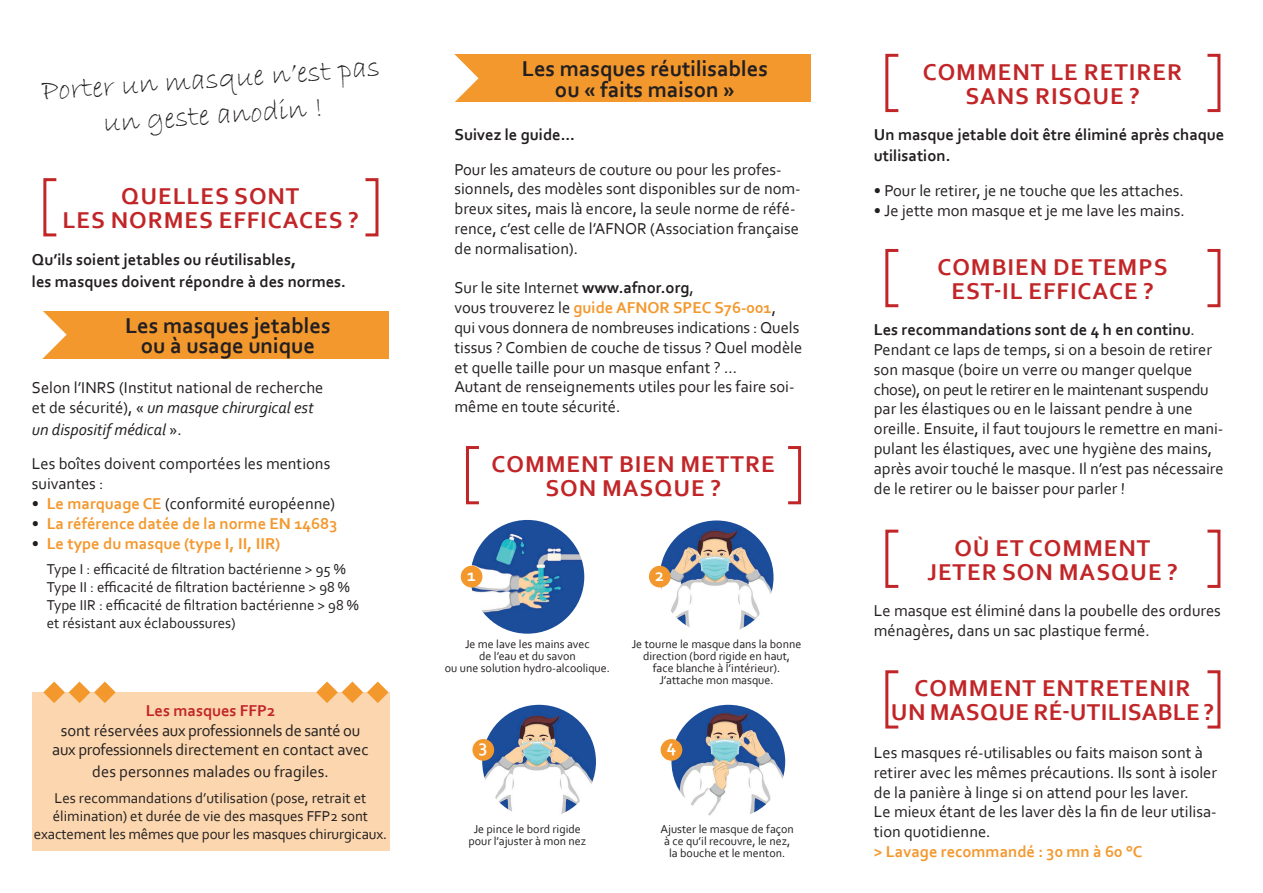
<style>
.page{position:relative;width:1263px;height:893px;background:#fff}
.page>*{position:absolute;margin:0;border:0;box-sizing:border-box;transform-origin:0 0}
.t1{font:30px/36px "Bradley Hand ITC";color:#231f20;text-align:center}
.t2{font:700 24px/24px "Corbel";letter-spacing:.04em;color:#c22527;text-align:center}
.t3{font:700 24px/24px "Corbel";letter-spacing:.01em;color:#c22527;text-align:center}
.t4{font:700 22.5px/19.5px "Corbel";color:#231f20;text-align:center}
.t5{font:700 18px "Corbel";color:#fff}
.t6{font:16.5px/19.8px "Corbel";color:#231f20}
.t7{font:700 16.5px/21.6px "Corbel";color:#231f20}
.t8{font:700 16.5px "Corbel";color:#f3982d}
.t9{font:16.5px/19.8px "Corbel";letter-spacing:-.02em;color:#231f20;text-align:center}
.t10{font:700 16.5px "Corbel";color:#c22527}
.t11{font:15px/18px "Corbel";color:#231f20}
.t12{font:12px/12px "Corbel";color:#231f20;text-align:center}
.s1{font-style:italic}
.s2{font-weight:700;color:#f3982d}
.s3{font-weight:400;color:#231f20}
.s4{font-weight:700}
</style>
<div class="page">
<div style="left:21px;top:311px;width:368px;height:48px;background:#f3982d"></div>
<svg style="left:21px;top:311px;width:46px;height:48px"></svg>
<div style="left:43px;top:178px;width:15px;height:58px;border:3px solid #c22527"></div>
<div style="left:364px;top:178px;width:14px;height:58px;border:3px solid #c22527"></div>
<div style="left:32px;top:692px;width:357px;height:158px;background:#fbd6ae"></div>
<svg style="left:43px;top:681px;width:73px;height:22px"></svg>
<svg style="left:316px;top:681px;width:73px;height:22px"></svg>
<div style="left:433px;top:54px;width:378px;height:48px;background:#f3982d"></div>
<svg style="left:433px;top:54px;width:45px;height:48px"></svg>
<div style="left:466px;top:446px;width:14px;height:58px;border:3px solid #c22527"></div>
<div style="left:787px;top:446px;width:14px;height:58px;border:3px solid #c22527"></div>
<div style="left:885px;top:54px;width:15px;height:58px;border:3px solid #c22527"></div>
<div style="left:1206px;top:54px;width:14px;height:58px;border:3px solid #c22527"></div>
<div style="left:885px;top:249px;width:15px;height:58px;border:3px solid #c22527"></div>
<div style="left:1206px;top:249px;width:14px;height:58px;border:3px solid #c22527"></div>
<div style="left:885px;top:530px;width:15px;height:58px;border:3px solid #c22527"></div>
<div style="left:1206px;top:530px;width:14px;height:58px;border:3px solid #c22527"></div>
<div style="left:885px;top:670px;width:15px;height:58px;border:3px solid #c22527"></div>
<div style="left:1206px;top:670px;width:14px;height:58px;border:3px solid #c22527"></div>
<img style="left:470px;top:520px;width:114px;height:114px;border-radius:57px">
<img style="left:482px;top:705px;width:114px;height:113px;border-radius:57px">
<img style="left:660px;top:520px;width:113px;height:114px;border-radius:57px">
<img style="left:671px;top:705px;width:114px;height:113px;border-radius:57px">
<div style="left:461px;top:566px;width:21px;height:21px;background:#f3982d;border-radius:50%"></div>
<div style="left:472px;top:739px;width:22px;height:22px;background:#f3982d;border-radius:50%"></div>
<div style="left:649px;top:566px;width:22px;height:21px;background:#f3982d;border-radius:50%"></div>
<div style="left:661px;top:739px;width:21px;height:22px;background:#f3982d;border-radius:50%"></div>
<h1 class="t1" style="left:41px;top:73px;width:340px;rotate:-4deg">Porter un masque n’est pas un geste anodin !</h1>
<h2 class="t2" style="left:63px;top:184px;width:298px">QUELLES SONT<br>LES NORMES EFFICACES ?</h2>
<p class="t7" style="left:32px;top:249px;width:316px">Qu’ils soient jetables ou réutilisables,<br>les masques doivent répondre à des normes.</p>
<h3 class="t4" style="left:125px;top:316px;width:207px">Les masques jetables ou à usage unique</h3>
<p class="t6" style="left:32px;top:377px;width:293px">Selon l’INRS (Institut national de recherche et de sécurité), « <span class="s1">un masque chirurgical est</span></p>
<p class="t6" style="left:32px;top:411px;width:300px;line-height:34.8px"><span class="s1">un dispositif médical</span> ».<br>Les boîtes doivent comportées les mentions</p>
<p class="t6" style="left:32px;top:473px;width:73px">suivantes :</p>
<p class="t6" style="left:32px;top:493px;width:305px">• <span class="s2">Le marquage CE</span> (conformité européenne)</p>
<p class="t8" style="left:32px;top:513px;width:307px"><span class="s3">•</span> La référence datée de la norme EN 14683</p>
<p class="t8" style="left:32px;top:533px;width:250px"><span class="s3">•</span> Le type du masque (type I, II, IIR)</p>
<p class="t11" style="left:47px;top:560px;width:314px">Type I : efficacité de filtration bactérienne &gt; 95 % Type II : efficacité de filtration bactérienne &gt; 98 % Type IIR : efficacité de filtration bactérienne &gt; 98 % et résistant aux éclaboussures)</p>
<p class="t10" style="left:146px;top:700px;width:131px">Les masques FFP2</p>
<p class="t9" style="left:52px;top:720px;width:318px">sont réservées aux professionnels de santé ou aux professionnels directement en contact avec</p>
<p class="t6" style="left:92px;top:761px;width:238px">des personnes malades ou fragiles.</p>
<p class="t11" style="left:34px;top:788px;width:355px;text-align:center">Les recommandations d’utilisation (pose, retrait et élimination) et durée de vie des masques FFP2 sont exactement les mêmes que pour les masques chirurgicaux.</p>
<h3 class="t4" style="left:522px;top:57px;width:247px;line-height:21.6px">Les masques réutilisables ou « faits maison »</h3>
<p class="t7" style="left:454px;top:123px;width:122px">Suivez le guide...</p>
<p class="t6" style="left:454px;top:159px;width:348px">Pour les amateurs de couture ou pour les profes&shy;sionnels, des modèles sont disponibles sur de nom&shy;breux sites, mais là encore, la seule norme de réfé&shy;rence, c’est celle de l’AFNOR (Association française de normalisation).</p>
<p class="t6" style="left:454px;top:278px;width:349px">Sur le site Internet <span class="s4">www.afnor.org</span>,<br>vous trouverez le <span class="s2">guide AFNOR SPEC S76-001</span>,<br>qui vous donnera de nombreuses indications : Quels tissus ? Combien de couche de tissus ? Quel modèle et quelle taille pour un masque enfant ? ...<br>Autant de renseignements utiles pour les faire soi&shy;même en toute sécurité.</p>
<h2 class="t2" style="left:491px;top:452px;width:285px">COMMENT BIEN METTRE<br>SON MASQUE ?</h2>
<p class="t5" style="left:467px;top:564px;width:10px">1</p>
<p class="t5" style="left:655px;top:564px;width:10px">2</p>
<p class="t12" style="left:445px;top:638px;width:167px">Je me lave les mains avec<br>de l’eau et du savon<br>ou une solution hydro-alcoolique.</p>
<p class="t5" style="left:479px;top:735px;width:10px">3</p>
<p class="t12" style="left:632px;top:638px;width:171px">Je tourne le masque dans la bonne direction (bord rigide en haut, face blanche à l’intérieur).<br>J’attache mon masque.</p>
<p class="t5" style="left:667px;top:735px;width:11px">4</p>
<p class="t12" style="left:468px;top:822px;width:119px">Je pince le bord rigide pour l’ajuster à mon nez</p>
<p class="t12" style="left:660px;top:822px;width:135px">Ajuster le masque de façon à ce qu’il recouvre, le nez, la bouche et le menton.</p>
<h2 class="t2" style="left:923px;top:59px;width:261px">COMMENT LE RETIRER<br>SANS RISQUE ?</h2>
<p class="t7" style="left:874px;top:123px;width:352px">Un masque jetable doit être éliminé après chaque utilisation.</p>
<p class="t6" style="left:874px;top:180px;width:312px">• Pour le retirer, je ne touche que les attaches.</p>
<p class="t6" style="left:874px;top:200px;width:313px">• Je jette mon masque et je me lave les mains.</p>
<h2 class="t2" style="left:937px;top:254px;width:232px">COMBIEN DE TEMPS<br>EST-IL EFFICACE ?</h2>
<p class="t6" style="left:874px;top:319px;width:351px"><span class="s4">Les recommandations sont de 4 h en continu</span>.<br>Pendant ce laps de temps, si on a besoin de retirer son masque (boire un verre ou manger quelque chose), on peut le retirer en le maintenant suspendu par les élastiques ou en le laissant pendre à une oreille. Ensuite, il faut toujours le remettre en mani&shy;pulant les élastiques, avec une hygiène des mains, après avoir touché le masque. Il n’est pas nécessaire de le retirer ou le baisser pour parler !</p>
<h2 class="t2" style="left:927px;top:535px;width:252px">OÙ ET COMMENT<br>JETER SON MASQUE ?</h2>
<p class="t6" style="left:874px;top:600px;width:349px">Le masque est éliminé dans la poubelle des ordures ménagères, dans un sac plastique fermé.</p>
<h2 class="t3" style="left:891px;top:676px;width:325px">COMMENT ENTRETENIR<br>UN MASQUE RÉ-UTILISABLE ?</h2>
<p class="t6" style="left:874px;top:742px;width:345px">Les masques ré-utilisables ou faits maison sont à retirer avec les mêmes précautions. Ils sont à isoler de la panière à linge si on attend pour les laver.<br>Le mieux étant de les laver dès la fin de leur utilisa&shy;tion quotidienne.</p>
<p class="t8" style="left:874px;top:841px;width:270px">&gt; Lavage recommandé : 30 mn à 60 °C</p>
</div>
